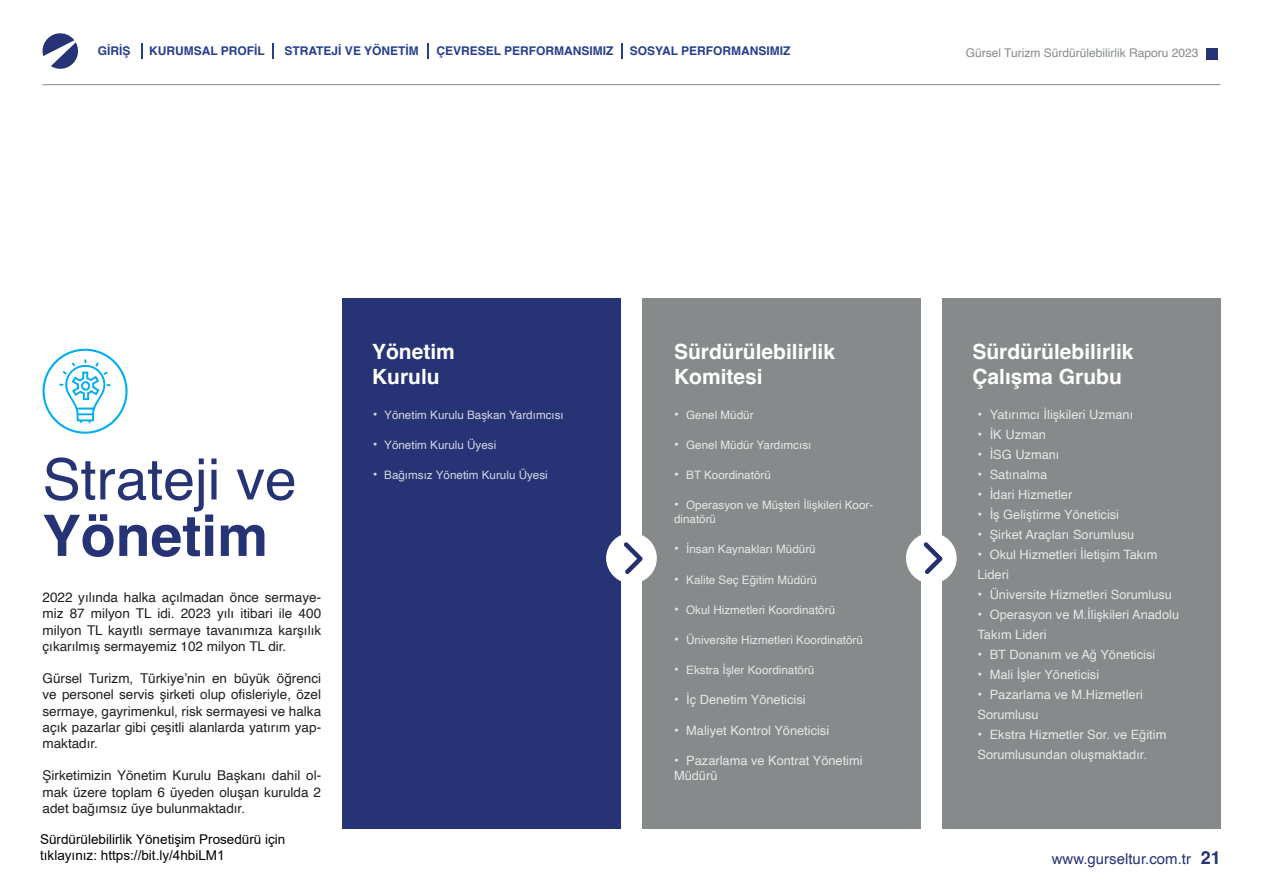
<style>
.page{position:relative;width:1263px;height:893px;background:#fff}
.page>*{position:absolute;margin:0;border:0;box-sizing:border-box;transform-origin:0 0}
.t1{font:57.15px "Helvetica";color:#263374}
.t2{font:700 57.15px "Helvetica";color:#263374}
.t3{font:700 21px/25.2px "Helvetica";color:#fff}
.t4{font:15px "Helvetica";color:#263374}
.t5{font:13.5px/16.2px "Helvetica";color:#231f20;text-align:justify}
.t6{font:13.5px/16.2px "Arial";color:#000}
.t7{font:12.75px/20.1px "Helvetica";color:#fff}
.t8{font:700 12px "Helvetica";color:#253f8e}
.t9{font:12px "Helvetica";color:#868a8b}
.t10{font:11.7px/14px "Helvetica";color:#fff}
.s1{font-size:13.5px}
.s2{font-weight:700;font-size:18px}
</style>
<div class="page">
<div style="left:342px;top:298px;width:279px;height:530px;background:#263374"></div>
<div style="left:642px;top:298px;width:279px;height:530px;background:#868a8b"></div>
<div style="left:942px;top:298px;width:278px;height:530px;background:#868a8b"></div>
<svg style="left:42px;top:33px;width:36px;height:36px"></svg>
<hr style="left:43px;top:84px;width:1177px;height:1px;background:#868a8b">
<svg style="left:141px;top:43px;width:2px;height:16px"></svg>
<svg style="left:273px;top:43px;width:1px;height:16px"></svg>
<svg style="left:427px;top:43px;width:2px;height:16px"></svg>
<svg style="left:621px;top:43px;width:1px;height:16px"></svg>
<div style="left:1206px;top:48px;width:12px;height:11px;background:#263374"></div>
<div style="left:606px;top:533px;width:51px;height:50px;background:#fff;border-radius:50%"></div>
<svg style="left:624px;top:542px;width:19px;height:32px"></svg>
<div style="left:906px;top:533px;width:51px;height:50px;background:#fff;border-radius:50%"></div>
<svg style="left:923px;top:542px;width:20px;height:32px"></svg>
<svg style="left:43px;top:349px;width:85px;height:85px"></svg>
<p class="t8" style="left:98px;top:44px;width:34px">GİRİŞ</p>
<p class="t8" style="left:149px;top:44px;width:117px">KURUMSAL PROFİL</p>
<p class="t8" style="left:284px;top:44px;width:136px">STRATEJİ VE YÖNETİM</p>
<p class="t8" style="left:436px;top:44px;width:179px">ÇEVRESEL PERFORMANSIMIZ</p>
<p class="t8" style="left:630px;top:44px;width:162px">SOSYAL PERFORMANSIMIZ</p>
<p class="t9" style="left:966px;top:43px;width:234px">Gürsel Turizm Sürdürülebilirlik Raporu 2023</p>
<h1 class="t1" style="left:43px;top:435px;width:256px">Strateji ve</h1>
<h1 class="t2" style="left:43px;top:501px;width:227px">Yönetim</h1>
<p class="t5" style="left:43px;top:590px;width:280px">2022 yılında halka açılmadan önce sermaye&shy;miz 87 milyon TL idi. 2023 yılı itibari ile 400 milyon TL kayıtlı sermaye tavanımıza karşılık çıkarılmış sermayemiz 102 milyon TL dir.</p>
<p class="t5" style="left:43px;top:671px;width:280px">Gürsel Turizm, Türkiye’nin en büyük öğrenci ve personel servis şirketi olup ofisleriyle, özel sermaye, gayrimenkul, risk sermayesi ve halka açık pazarlar gibi çeşitli alanlarda yatırım yap&shy;maktadır.</p>
<p class="t5" style="left:43px;top:768px;width:280px">Şirketimizin Yönetim Kurulu Başkanı dahil ol&shy;mak üzere toplam 6 üyeden oluşan kurulda 2 adet bağımsız üye bulunmaktadır.</p>
<p class="t6" style="left:40px;top:831px;width:247px">Sürdürülebilirlik Yönetişim Prosedürü için tıklayınız: https://bit.ly/4hbiLM1</p>
<h2 class="t3" style="left:372px;top:341px;width:84px">Yönetim<br>Kurulu</h2>
<h2 class="t3" style="left:674px;top:342px;width:163px">Sürdürülebilirlik<br>Komitesi</h2>
<h2 class="t3" style="left:972px;top:341px;width:163px">Sürdürülebilirlik<br>Çalışma Grubu</h2>
<p class="t10" style="left:372px;top:408px;width:193px"><span class="s1">•</span> Yönetim Kurulu Başkan Yardımcısı</p>
<p class="t10" style="left:372px;top:438px;width:126px"><span class="s1">•</span> Yönetim Kurulu Üyesi</p>
<p class="t10" style="left:372px;top:468px;width:177px"><span class="s1">•</span> Bağımsız Yönetim Kurulu Üyesi</p>
<p class="t7" style="left:977px;top:405px;width:157px"><span class="s1">•</span> Yatırımcı İlişkileri Uzmanı</p>
<p class="t7" style="left:977px;top:425px;width:70px"><span class="s1">•</span> İK Uzman</p>
<p class="t7" style="left:977px;top:445px;width:84px"><span class="s1">•</span> İSG Uzmanı</p>
<p class="t7" style="left:977px;top:465px;width:71px"><span class="s1">•</span> Satınalma</p>
<p class="t7" style="left:977px;top:485px;width:96px"><span class="s1">•</span> İdari Hizmetler</p>
<p class="t7" style="left:977px;top:505px;width:143px"><span class="s1">•</span> İş Geliştirme Yöneticisi</p>
<p class="t7" style="left:977px;top:525px;width:158px"><span class="s1">•</span> Şirket Araçları Sorumlusu</p>
<p class="t7" style="left:977px;top:545px;width:182px"><span class="s1">•</span> Okul Hizmetleri İletişim Takım<br>Lideri</p>
<p class="t7" style="left:977px;top:585px;width:196px"><span class="s1">•</span> Üniversite Hizmetleri Sorumlusu</p>
<p class="t7" style="left:977px;top:605px;width:203px"><span class="s1">•</span> Operasyon ve M.İlişkileri Anadolu<br>Takım Lideri</p>
<p class="t7" style="left:977px;top:645px;width:179px"><span class="s1">•</span> BT Donanım ve Ağ Yöneticisi</p>
<p class="t7" style="left:977px;top:665px;width:123px"><span class="s1">•</span> Mali İşler Yöneticisi</p>
<p class="t7" style="left:977px;top:685px;width:167px"><span class="s1">•</span> Pazarlama ve M.Hizmetleri<br>Sorumlusu</p>
<p class="t7" style="left:977px;top:725px;width:190px"><span class="s1">•</span> Ekstra Hizmetler Sor. ve Eğitim<br>Sorumlusundan oluşmaktadır.</p>
<p class="t10" style="left:674px;top:408px;width:81px"><span class="s1">•</span> Genel Müdür</p>
<p class="t10" style="left:674px;top:438px;width:139px"><span class="s1">•</span> Genel Müdür Yardımcısı</p>
<p class="t10" style="left:674px;top:468px;width:98px"><span class="s1">•</span> BT Koordinatörü</p>
<p class="t10" style="left:674px;top:499px;width:201px"><span class="s1">•</span> Operasyon ve Müşteri İlişkileri Koor&shy;dinatörü</p>
<p class="t10" style="left:674px;top:543px;width:143px"><span class="s1">•</span> İnsan Kaynakları Müdürü</p>
<p class="t10" style="left:674px;top:573px;width:145px"><span class="s1">•</span> Kalite Seç Eğitim Müdürü</p>
<p class="t10" style="left:674px;top:603px;width:163px"><span class="s1">•</span> Okul Hizmetleri Koordinatörü</p>
<p class="t10" style="left:674px;top:633px;width:190px"><span class="s1">•</span> Üniversite Hizmetleri Koordinatörü</p>
<p class="t10" style="left:674px;top:663px;width:142px"><span class="s1">•</span> Ekstra İşler Koordinatörü</p>
<p class="t7" style="left:674px;top:690px;width:133px"><span class="s1">•</span> İç Denetim Yöneticisi</p>
<p class="t7" style="left:674px;top:720px;width:157px"><span class="s1">•</span> Maliyet Kontrol Yöneticisi</p>
<p class="t7" style="left:674px;top:753px;width:190px;line-height:15.5px"><span class="s1">•</span> Pazarlama ve Kontrat Yönetimi<br>Müdürü</p>
<p class="t4" style="left:1052px;top:847px;width:171px">www.gurseltur.com.tr <span class="s2">21</span></p>
</div>
